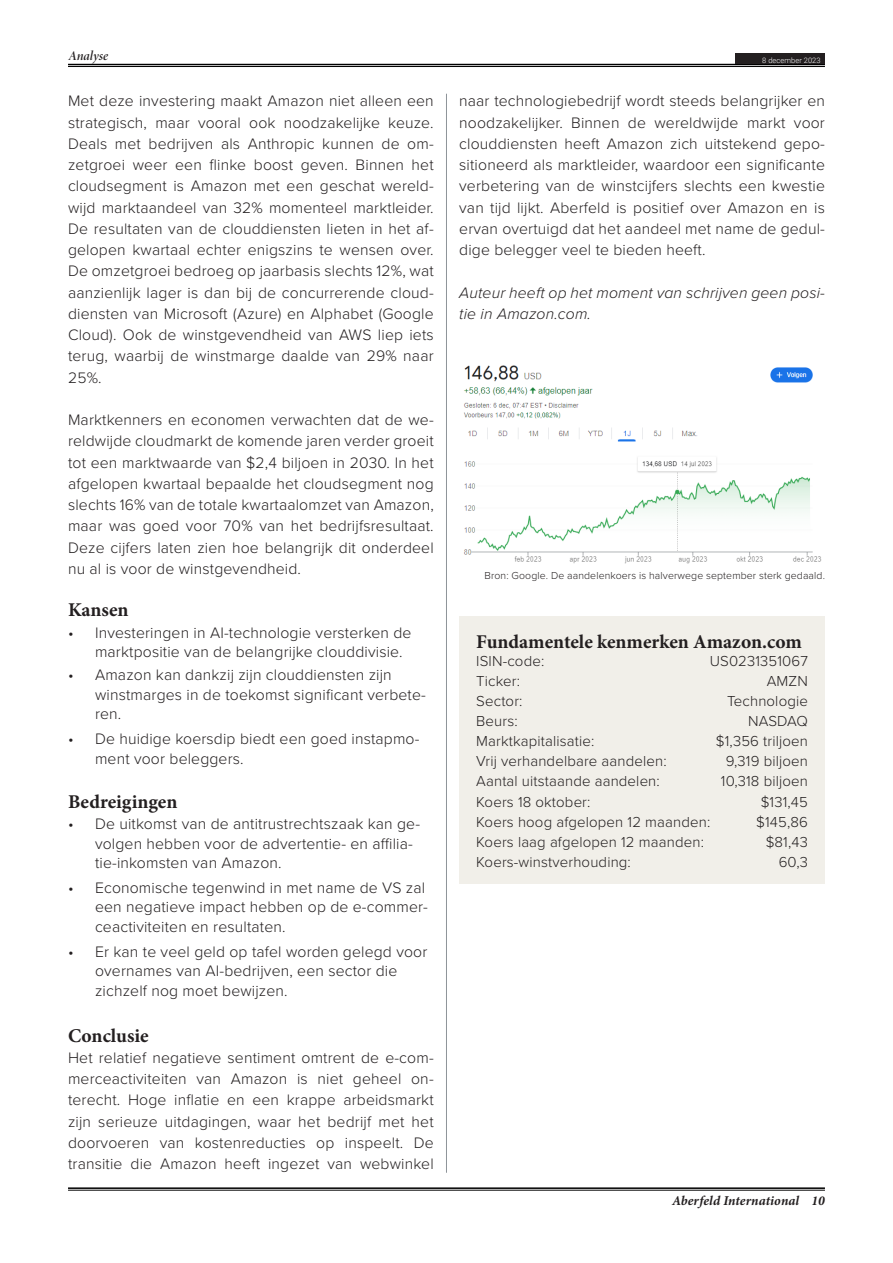
<style>
.page{position:relative;width:893px;height:1263px;background:#fff}
.page>*{position:absolute;margin:0;border:0;box-sizing:border-box;transform-origin:0 0}
.Stockbox_title{font:700 19.5px "Minion Pro";color:#231f20}
.t1{font:300 15.75px/21.3px "Proxima Nova";letter-spacing:.01em;color:#231f20}
.t2{font:italic 300 15.75px/21.3px "Proxima Nova";letter-spacing:.01em;color:#231f20}
.Stockbox_body{font:300 15px "Proxima Nova";letter-spacing:.01em;color:#231f20}
.t3{font:italic 700 13.5px "Minion Pro";letter-spacing:.005em;color:#231f20}
.t4{font:13.5px "Minion Pro Semibold It Disp";color:#231f20}
.t5{font:300 10.5px "Proxima Nova";letter-spacing:.01em;color:#231f20}
.t6{font:300 7.5px "Roboto";letter-spacing:.01em;color:#fff}
</style>
<div class="page">
<hr style="left:68px;top:64px;width:757px;height:1px;background:#000">
<hr style="left:68px;top:66px;width:757px;height:1px;background:#000">
<hr style="left:68px;top:1187px;width:757px;height:2px;background:#000">
<hr style="left:68px;top:1190px;width:757px;height:1px;background:#000">
<div style="left:735px;top:54px;width:90px;height:10px;background:#231f20"></div>
<hr style="left:446px;top:94px;width:1px;height:1078px;background:#8f959a">
<img style="left:463px;top:365px;width:359px;height:199px">
<div style="left:459px;top:616px;width:366px;height:268px;background:#f1efe9"></div>
<p class="t4" style="left:68px;top:46px;width:41px">Analyse</p>
<p class="t6" style="left:762px;top:55px;width:60px">8 december 2023</p>
<p class="t1" style="left:68px;top:90px;width:367px;text-align:justify">Met deze investering maakt Amazon niet alleen een strategisch, maar vooral ook noodzakelijke keuze.<br>Deals met bedrijven als Anthropic kunnen de om&shy;zetgroei weer een flinke boost geven. Binnen het cloudsegment is Amazon met een geschat wereld&shy;wijd marktaandeel van 32% momenteel marktleider.<br>De resultaten van de clouddiensten lieten in het af&shy;gelopen kwartaal echter enigszins te wensen over.<br>De omzetgroei bedroeg op jaarbasis slechts 12%, wat aanzienlijk lager is dan bij de concurrerende cloud&shy;diensten van Microsoft (Azure) en Alphabet (Google Cloud). Ook de winstgevendheid van AWS liep iets terug, waarbij de winstmarge daalde van 29% naar 25%.</p>
<p class="t1" style="left:68px;top:408px;width:367px;text-align:justify">Marktkenners en economen verwachten dat de we&shy;reldwijde cloudmarkt de komende jaren verder groeit tot een marktwaarde van $2,4 biljoen in 2030. In het afgelopen kwartaal bepaalde het cloudsegment nog slechts 16% van de totale kwartaalomzet van Amazon, maar was goed voor 70% van het bedrijfsresultaat.<br>Deze cijfers laten zien hoe belangrijk dit onderdeel nu al is voor de winstgevendheid.</p>
<h3 class="Stockbox_title" style="left:68px;top:596px;width:62px">Kansen</h3>
<p class="t1" style="left:95px;top:622px;width:318px;line-height:19.5px;text-indent:-27px">• Investeringen in AI-technologie versterken de marktpositie van de belangrijke clouddivisie.</p>
<p class="t1" style="left:95px;top:664px;width:332px;line-height:19.5px;text-indent:-27px">• Amazon kan dankzij zijn clouddiensten zijn winstmarges in de toekomst significant verbete&shy;ren.</p>
<p class="t1" style="left:95px;top:728px;width:326px;line-height:19.5px;text-indent:-27px">• De huidige koersdip biedt een goed instapmo&shy;ment voor beleggers.</p>
<h3 class="Stockbox_title" style="left:68px;top:788px;width:111px">Bedreigingen</h3>
<p class="t1" style="left:95px;top:813px;width:327px;line-height:19.5px;text-indent:-27px">• De uitkomst van de antitrustrechtszaak kan ge&shy;volgen hebben voor de advertentie- en affilia&shy;tie-inkomsten van Amazon.</p>
<p class="t1" style="left:95px;top:877px;width:334px;line-height:19.5px;text-indent:-27px">• Economische tegenwind in met name de VS zal een negatieve impact hebben op de e-commer&shy;ceactiviteiten en resultaten.</p>
<p class="t1" style="left:95px;top:941px;width:334px;line-height:19.5px;text-indent:-27px">• Er kan te veel geld op tafel worden gelegd voor overnames van AI-bedrijven, een sector die zichzelf nog moet bewijzen.</p>
<h3 class="Stockbox_title" style="left:68px;top:1022px;width:82px">Conclusie</h3>
<p class="t1" style="left:68px;top:1046px;width:367px;text-align:justify">Het relatief negatieve sentiment omtrent de e-com&shy;merceactiviteiten van Amazon is niet geheel on&shy;terecht. Hoge inflatie en een krappe arbeidsmarkt zijn serieuze uitdagingen, waar het bedrijf met het doorvoeren van kostenreducties op inspeelt. De transitie die Amazon heeft ingezet van webwinkel</p>
<p class="t1" style="left:459px;top:90px;width:367px;text-align:justify">naar technologiebedrijf wordt steeds belangrijker en noodzakelijker. Binnen de wereldwijde markt voor clouddiensten heeft Amazon zich uitstekend gepo&shy;sitioneerd als marktleider, waardoor een significante verbetering van de winstcijfers slechts een kwestie van tijd lijkt. Aberfeld is positief over Amazon en is ervan overtuigd dat het aandeel met name de gedul&shy;dige belegger veel te bieden heeft.</p>
<p class="t2" style="left:459px;top:281px;width:367px">Auteur heeft op het moment van schrijven geen posi&shy;tie in Amazon.com.</p>
<p class="t5" style="left:484px;top:568px;width:342px">Bron: Google. De aandelenkoers is halverwege september sterk gedaald.</p>
<p class="Stockbox_title" style="left:476px;top:628px;width:327px">Fundamentele kenmerken Amazon.com</p>
<p class="Stockbox_body" style="left:476px;top:649px;width:70px">ISIN-code:</p>
<p class="Stockbox_body" style="left:710px;top:649px;width:100px">US0231351067</p>
<p class="Stockbox_body" style="left:476px;top:670px;width:45px">Ticker:</p>
<p class="Stockbox_body" style="left:767px;top:670px;width:43px">AMZN</p>
<p class="Stockbox_body" style="left:476px;top:690px;width:48px">Sector:</p>
<p class="Stockbox_body" style="left:727px;top:690px;width:82px">Technologie</p>
<p class="Stockbox_body" style="left:476px;top:710px;width:43px">Beurs:</p>
<p class="Stockbox_body" style="left:748px;top:710px;width:61px">NASDAQ</p>
<p class="Stockbox_body" style="left:476px;top:730px;width:120px">Marktkapitalisatie:</p>
<p class="Stockbox_body" style="left:716px;top:730px;width:93px">$1,356 triljoen</p>
<p class="Stockbox_body" style="left:476px;top:750px;width:192px">Vrij verhandelbare aandelen:</p>
<p class="Stockbox_body" style="left:726px;top:750px;width:84px">9,319 biljoen</p>
<p class="Stockbox_body" style="left:476px;top:770px;width:185px">Aantal uitstaande aandelen:</p>
<p class="Stockbox_body" style="left:721px;top:770px;width:89px">10,318 biljoen</p>
<p class="Stockbox_body" style="left:476px;top:790px;width:116px">Koers 18 oktober:</p>
<p class="Stockbox_body" style="left:761px;top:790px;width:49px">$131,45</p>
<p class="Stockbox_body" style="left:476px;top:810px;width:236px">Koers hoog afgelopen 12 maanden:</p>
<p class="Stockbox_body" style="left:756px;top:810px;width:53px">$145,86</p>
<p class="Stockbox_body" style="left:476px;top:831px;width:229px">Koers laag afgelopen 12 maanden:</p>
<p class="Stockbox_body" style="left:766px;top:831px;width:44px">$81,43</p>
<p class="Stockbox_body" style="left:476px;top:851px;width:156px">Koers-winstverhouding:</p>
<p class="Stockbox_body" style="left:779px;top:851px;width:31px">60,3</p>
<p class="t3" style="left:672px;top:1191px;width:154px">Aberfeld International 10</p>
</div>
